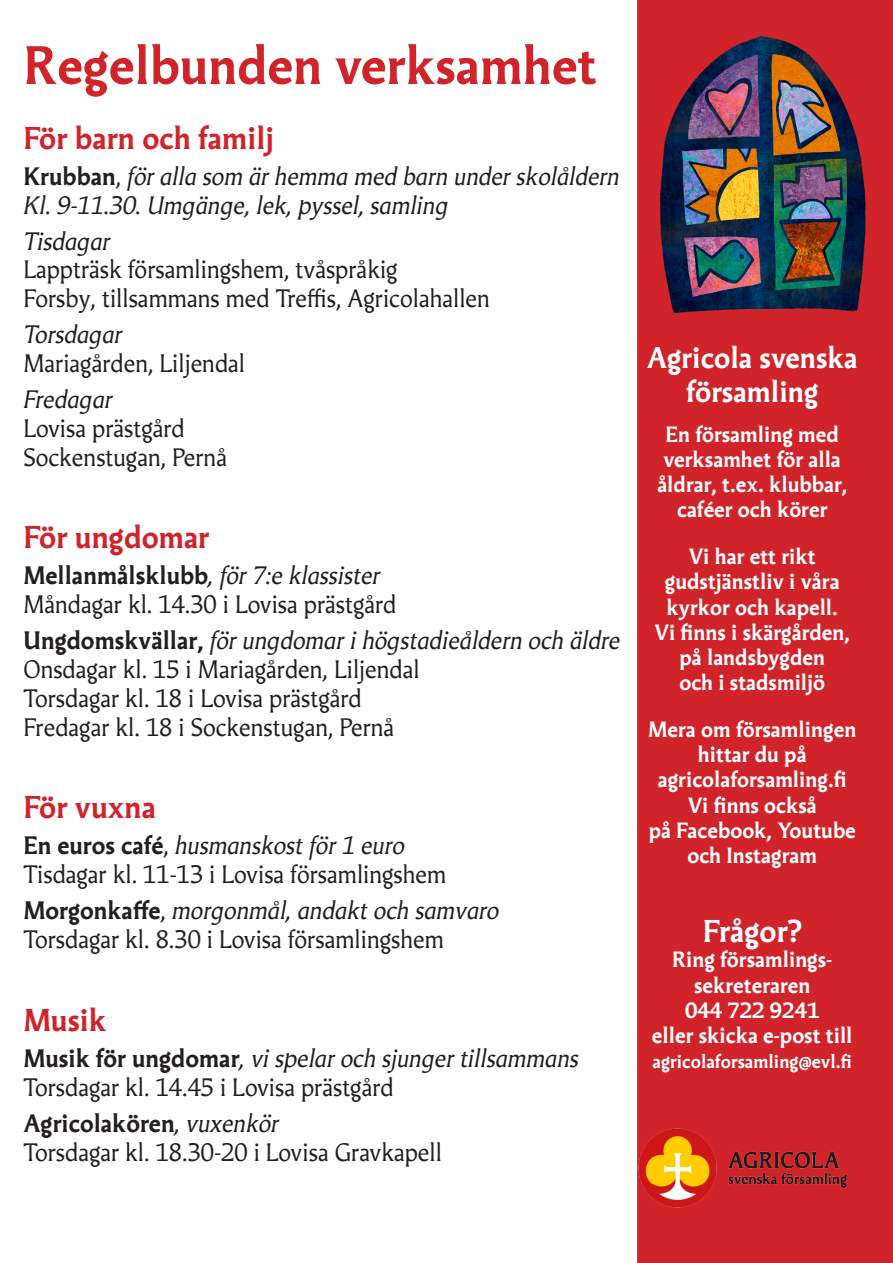
<style>
.page{position:relative;width:893px;height:1263px;background:#fff}
.page>*{position:absolute;margin:0;border:0;box-sizing:border-box;transform-origin:0 0}
.t1{font:700 51px "Martti";color:#d1232a}
.Kappaletyyli_3{font:700 30px "Martti";color:#d1232a}
.Brödtext{font:700 30px "Martti";color:#d1232a}
.t2{font:700 30px "Martti";color:#fff}
.t3{font:700 28.5px/34.2px "Martti";color:#fff;text-align:center}
.Brödtext-2{font:24px/28.8px "Martti";color:#231f20}
.Brödtext-3{font:italic 24px "Martti";color:#231f20}
.t4{font:700 21px/25.2px "Martti";color:#fff;text-align:center}
.t5{font:700 18px "Martti";color:#fff}
.s1{font-weight:700;font-style:normal}
.s2{font-style:normal}
.s3{font-style:italic}
.s4{font-weight:700}
</style>
<div class="page">
<div style="left:637px;top:0;width:256px;height:1263px;background:#d1232a"></div>
<img style="left:637px;top:1128px;width:212px;height:80px">
<img style="left:651px;top:25px;width:221px;height:295px">
<p class="t1" style="left:23px;top:31px;width:575px">Regelbunden verksamhet</p>
<p class="Kappaletyyli_3" style="left:23px;top:118px;width:252px">För barn och familj</p>
<p class="Brödtext-3" style="left:23px;top:161px;width:598px"><span class="s1">Krubban</span><span class="s2">,</span> för alla som är hemma med barn under skolåldern</p>
<p class="Brödtext-3" style="left:23px;top:190px;width:427px">Kl. 9-11.30. Umgänge, lek, pyssel, samling</p>
<p class="Brödtext-2" style="left:23px;top:226px;width:468px"><span class="s3">Tisdagar<br></span>Lappträsk församlingshem, tvåspråkig<br>Forsby, tillsammans med Treffis, Agricolahallen</p>
<p class="Brödtext-2" style="left:23px;top:320px;width:223px"><span class="s3">Torsdagar<br></span>Mariagården, Liljendal</p>
<p class="Brödtext-2" style="left:23px;top:385px;width:205px"><span class="s3">Fredagar<br></span>Lovisa prästgård<br>Sockenstugan, Pernå</p>
<p class="Brödtext" style="left:23px;top:517px;width:187px">För ungdomar</p>
<p class="Brödtext-2" style="left:23px;top:561px;width:375px"><span class="s4">Mellanmålsklubb</span><span class="s3">, för 7:e klassister<br></span>Måndagar kl. 14.30 i Lovisa prästgård</p>
<p class="Brödtext-3" style="left:23px;top:626px;width:598px"><span class="s1">Ungdomskvällar,</span> för ungdomar i högstadieåldern och äldre</p>
<p class="Brödtext-2" style="left:23px;top:655px;width:398px">Onsdagar kl. 15 i Mariagården, Liljendal</p>
<p class="Brödtext-2" style="left:23px;top:684px;width:340px">Torsdagar kl. 18 i Lovisa prästgård</p>
<p class="Brödtext-2" style="left:23px;top:712px;width:372px">Fredagar kl. 18 i Sockenstugan, Pernå</p>
<p class="Brödtext" style="left:23px;top:787px;width:134px">För vuxna</p>
<p class="Brödtext-2" style="left:23px;top:831px;width:424px"><span class="s4">En euros café</span>, <span class="s3">husmanskost för 1 euro<br></span>Tisdagar kl. 11-13 i Lovisa församlingshem</p>
<p class="Brödtext-2" style="left:23px;top:896px;width:477px"><span class="s4">Morgonkaffe</span>, <span class="s3">morgonmål, andakt och samvaro<br></span>Torsdagar kl. 8.30 i Lovisa församlingshem</p>
<p class="Kappaletyyli_3" style="left:23px;top:1000px;width:85px">Musik</p>
<p class="Brödtext-2" style="left:23px;top:1044px;width:557px"><span class="s4">Musik för ungdomar</span><span class="s3">, vi spelar och sjunger tillsammans<br></span>Torsdagar kl. 14.45 i Lovisa prästgård</p>
<p class="Brödtext-2" style="left:23px;top:1108px;width:420px"><span class="s4">Agricolakören</span><span class="s3">, vuxenkör<br></span>Torsdagar kl. 18.30-20 i Lovisa Gravkapell</p>
<p class="t3" style="left:647px;top:340px;width:212px">Agricola svenska församling</p>
<p class="t4" style="left:657px;top:421px;width:191px">En församling med verksamhet för alla åldrar, t.ex. klubbar, caféer och körer</p>
<p class="t4" style="left:665px;top:543px;width:176px">Vi har ett rikt gudstjänstliv i våra kyrkor och kapell.</p>
<p class="t4" style="left:655px;top:619px;width:197px">Vi finns i skärgården, på landsbygden<br>och i stadsmiljö</p>
<p class="t4" style="left:648px;top:716px;width:210px">Mera om församlingen hittar du på</p>
<p class="t4" style="left:658px;top:767px;width:191px">agricolaforsamling.fi</p>
<p class="t4" style="left:649px;top:792px;width:209px">Vi finns också<br>på Facebook, Youtube</p>
<p class="t4" style="left:687px;top:842px;width:131px">och Instagram</p>
<p class="t2" style="left:703px;top:911px;width:100px">Frågor?</p>
<p class="t4" style="left:672px;top:947px;width:162px">Ring församlings-</p>
<p class="t4" style="left:652px;top:972px;width:202px">sekreteraren<br>044 722 9241<br>eller skicka e-post till</p>
<p class="t5" style="left:653px;top:1050px;width:201px">agricolaforsamling@evl.fi</p>
</div>
